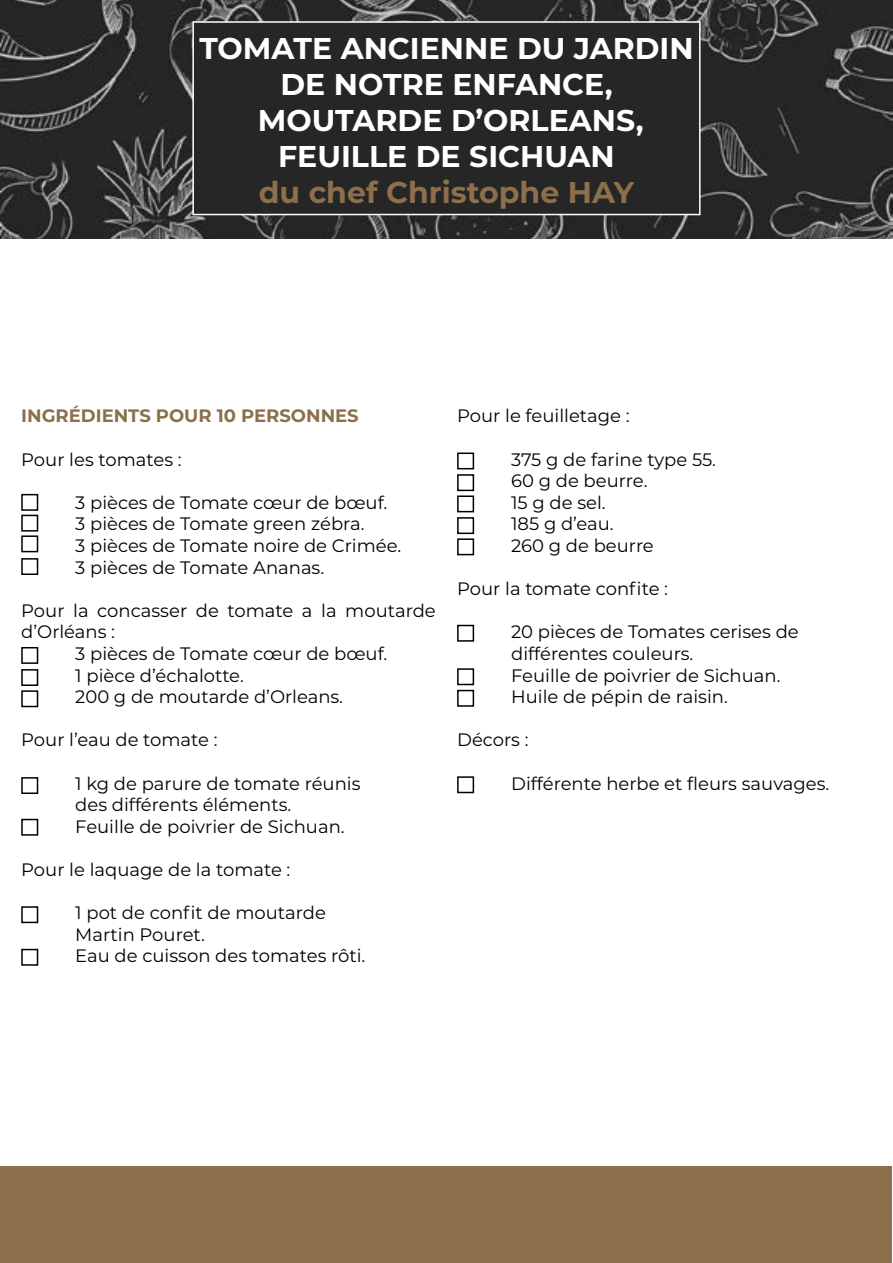
<style>
.page{position:relative;width:893px;height:1263px;background:#fff}
.page>*{position:absolute;margin:0;border:0;box-sizing:border-box;transform-origin:0 0}
.t1{font:700 30px/36px "Montserrat";color:#fff;text-align:center}
.t2{font:700 30px "Montserrat";color:#8c6f4b}
.t3{font:18px/21.6px "Montserrat";color:#000}
.t4{font:700 18px "Montserrat";color:#8c6f4b}
</style>
<div class="page">
<img style="left:0;top:0;width:893px;height:238px">
<div style="left:192px;top:21px;width:509px;height:194px;background:#262626;border:2px solid #fff"></div>
<div style="left:21px;top:494px;width:17px;height:17px;border:2px solid #000"></div>
<div style="left:21px;top:515px;width:17px;height:17px;border:2px solid #000"></div>
<div style="left:21px;top:535px;width:17px;height:17px;border:2px solid #000"></div>
<div style="left:21px;top:558px;width:17px;height:17px;border:2px solid #000"></div>
<div style="left:21px;top:647px;width:17px;height:17px;border:2px solid #000"></div>
<div style="left:21px;top:669px;width:17px;height:17px;border:2px solid #000"></div>
<div style="left:21px;top:690px;width:17px;height:17px;border:2px solid #000"></div>
<div style="left:21px;top:777px;width:17px;height:17px;border:2px solid #000"></div>
<div style="left:21px;top:819px;width:17px;height:17px;border:2px solid #000"></div>
<div style="left:21px;top:906px;width:17px;height:17px;border:2px solid #000"></div>
<div style="left:21px;top:949px;width:17px;height:17px;border:2px solid #000"></div>
<div style="left:457px;top:452px;width:17px;height:17px;border:2px solid #000"></div>
<div style="left:457px;top:474px;width:17px;height:17px;border:2px solid #000"></div>
<div style="left:457px;top:495px;width:17px;height:17px;border:2px solid #000"></div>
<div style="left:457px;top:517px;width:17px;height:17px;border:2px solid #000"></div>
<div style="left:457px;top:538px;width:17px;height:17px;border:2px solid #000"></div>
<div style="left:457px;top:625px;width:17px;height:17px;border:2px solid #000"></div>
<div style="left:457px;top:668px;width:17px;height:17px;border:2px solid #000"></div>
<div style="left:457px;top:690px;width:17px;height:17px;border:2px solid #000"></div>
<div style="left:457px;top:776px;width:17px;height:17px;border:2px solid #000"></div>
<div style="left:1px;top:1166px;width:891px;height:96px;background:#8c6f4b"></div>
<h1 class="t1" style="left:199px;top:29px;width:496px">TOMATE ANCIENNE DU JARDIN<br>DE NOTRE ENFANCE,<br>MOUTARDE D’ORLEANS,<br>FEUILLE DE SICHUAN</h1>
<h1 class="t2" style="left:259px;top:171px;width:377px">du chef Christophe HAY</h1>
<p class="t4" style="left:21px;top:403px;width:339px">INGRÉDIENTS POUR 10 PERSONNES</p>
<p class="t3" style="left:21px;top:448px;width:162px">Pour les tomates :</p>
<p class="t3" style="left:75px;top:491px;width:328px">3 pièces de Tomate cœur de bœuf.<br>3 pièces de Tomate green zébra.<br>3 pièces de Tomate noire de Crimée.<br>3 pièces de Tomate Ananas.</p>
<p class="t3" style="left:21px;top:599px;width:416px">Pour la concasser de tomate a la moutarde</p>
<p class="t3" style="left:21px;top:621px;width:95px">d’Orléans :</p>
<p class="t3" style="left:75px;top:642px;width:314px">3 pièces de Tomate cœur de bœuf.</p>
<p class="t3" style="left:75px;top:664px;width:170px">1 pièce d’échalotte.</p>
<p class="t3" style="left:75px;top:685px;width:269px">200 g de moutarde d’Orleans.</p>
<p class="t3" style="left:21px;top:729px;width:198px">Pour l’eau de tomate :</p>
<p class="t3" style="left:75px;top:772px;width:287px">1 kg de parure de tomate réunis des différents éléments.<br>Feuille de poivrier de Sichuan.</p>
<p class="t3" style="left:21px;top:858px;width:271px">Pour le laquage de la tomate :</p>
<p class="t3" style="left:75px;top:901px;width:292px">1 pot de confit de moutarde<br>Martin Pouret.<br>Eau de cuisson des tomates rôti.</p>
<p class="t3" style="left:457px;top:405px;width:174px">Pour le feuilletage :</p>
<p class="t3" style="left:511px;top:448px;width:206px">375 g de farine type 55.<br>60 g de beurre.<br>15 g de sel.<br>185 g d’eau.<br>260 g de beurre</p>
<p class="t3" style="left:457px;top:577px;width:212px">Pour la tomate confite :</p>
<p class="t3" style="left:511px;top:621px;width:289px">20 pièces de Tomates cerises de différentes couleurs.<br>Feuille de poivrier de Sichuan.<br>Huile de pépin de raisin.</p>
<p class="t3" style="left:457px;top:729px;width:73px">Décors :</p>
<p class="t3" style="left:511px;top:772px;width:320px">Différente herbe et fleurs sauvages.</p>
</div>
